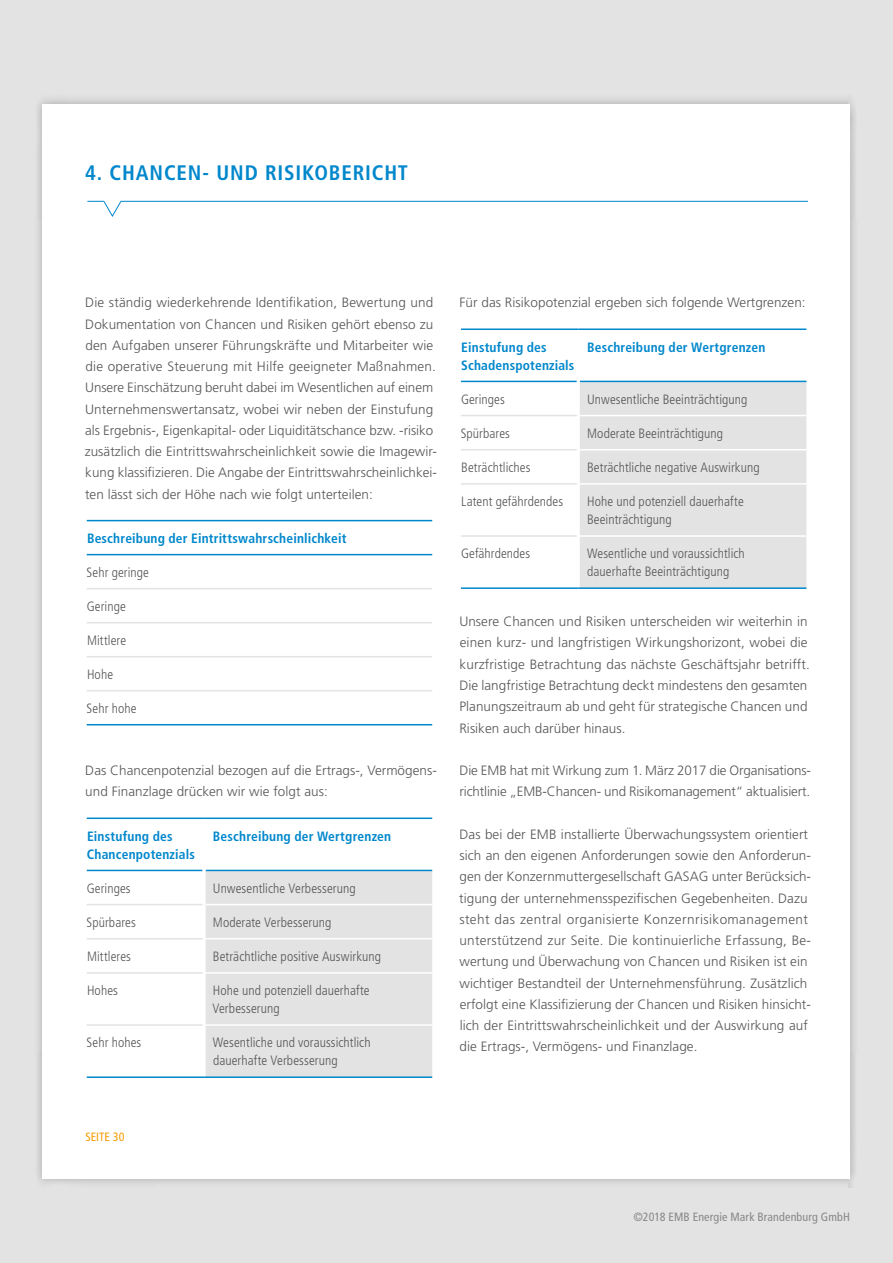
<style>
.page{position:relative;width:893px;height:1263px;background:#e3e3e3}
.page>*{position:absolute;margin:0;border:0;box-sizing:border-box;transform-origin:0 0}
.t1{font:700 condensed 21px "Frutiger";letter-spacing:.04em;color:#0087cc}
.t2{font:300 13.5px/21.3px "Frutiger";letter-spacing:.005em;color:#565656}
.t3{font:300 condensed 13.5px/18px "Frutiger";letter-spacing:.005em;color:#565656}
.t4{font:700 condensed 13.5px/18px "Frutiger";letter-spacing:.015em;color:#0087cc}
.t5{font:condensed 12px "Frutiger";letter-spacing:.01em;color:#878786}
.t6{font:condensed 12px "Frutiger";color:#f59c00}
</style>
<div class="page">
<div style="left:33px;top:95px;width:827px;height:1093px;background:#000;opacity:.25"></div>
<div style="left:43px;top:104px;width:807px;height:1075px;background:#fff"></div>
<svg style="left:87px;top:201px;width:34px;height:16px"></svg>
<hr style="left:121px;top:201px;width:687px;height:1px;background:#0087cc">
<hr style="left:87px;top:554px;width:345px;height:1px;background:#0087cc">
<hr style="left:87px;top:520px;width:345px;height:1px;background:#0087cc">
<hr style="left:87px;top:724px;width:345px;height:1px;background:#0087cc">
<hr style="left:87px;top:588px;width:345px;height:1px;background:#e3e3e3">
<hr style="left:87px;top:622px;width:345px;height:1px;background:#e3e3e3">
<hr style="left:87px;top:656px;width:345px;height:1px;background:#e3e3e3">
<hr style="left:87px;top:690px;width:345px;height:1px;background:#e3e3e3">
<div style="left:206px;top:871px;width:226px;height:205px;background:#e3e3e3"></div>
<hr style="left:87px;top:870px;width:116px;height:1px;background:#0087cc">
<hr style="left:206px;top:870px;width:226px;height:1px;background:#0087cc">
<hr style="left:206px;top:904px;width:226px;height:1px;background:#fff">
<hr style="left:206px;top:938px;width:226px;height:1px;background:#fff">
<hr style="left:206px;top:972px;width:226px;height:2px;background:#fff">
<hr style="left:206px;top:1024px;width:226px;height:2px;background:#fff">
<hr style="left:87px;top:817px;width:117px;height:2px;background:#0087cc">
<hr style="left:204px;top:817px;width:228px;height:2px;background:#0087cc">
<hr style="left:87px;top:1076px;width:117px;height:2px;background:#0087cc">
<hr style="left:204px;top:1076px;width:228px;height:2px;background:#0087cc">
<hr style="left:87px;top:904px;width:116px;height:1px;background:#e3e3e3">
<hr style="left:87px;top:938px;width:116px;height:1px;background:#e3e3e3">
<hr style="left:87px;top:972px;width:116px;height:2px;background:#e3e3e3">
<hr style="left:87px;top:1024px;width:116px;height:2px;background:#e3e3e3">
<div style="left:580px;top:382px;width:226px;height:205px;background:#e3e3e3"></div>
<hr style="left:461px;top:381px;width:116px;height:1px;background:#0087cc">
<hr style="left:580px;top:381px;width:226px;height:1px;background:#0087cc">
<hr style="left:580px;top:415px;width:226px;height:1px;background:#fff">
<hr style="left:580px;top:449px;width:226px;height:1px;background:#fff">
<hr style="left:580px;top:483px;width:226px;height:2px;background:#fff">
<hr style="left:580px;top:535px;width:226px;height:2px;background:#fff">
<hr style="left:461px;top:328px;width:117px;height:2px;background:#0087cc">
<hr style="left:578px;top:328px;width:228px;height:2px;background:#0087cc">
<hr style="left:461px;top:587px;width:117px;height:2px;background:#0087cc">
<hr style="left:578px;top:587px;width:228px;height:2px;background:#0087cc">
<hr style="left:461px;top:415px;width:116px;height:1px;background:#e3e3e3">
<hr style="left:461px;top:449px;width:116px;height:1px;background:#e3e3e3">
<hr style="left:461px;top:483px;width:116px;height:2px;background:#e3e3e3">
<hr style="left:461px;top:535px;width:116px;height:2px;background:#e3e3e3">
<h1 class="t1" style="left:85px;top:160px;width:324px">4. CHANCEN- UND RISIKOBERICHT</h1>
<p class="t2" style="left:85px;top:292px;width:354px">Die ständig wiederkehrende Identifikation, Bewertung und Dokumentation von Chancen und Risiken gehört ebenso zu den Aufgaben unserer Führungskräfte und Mitarbeiter wie die operative Steuerung mit Hilfe geeigneter Maßnahmen.<br>Unsere Einschätzung beruht dabei im Wesentlichen auf einem Unternehmenswertansatz, wobei wir neben der Einstufung als Ergebnis-, Eigenkapital- oder Liquiditätschance bzw. -risiko zusätzlich die Eintrittswahrscheinlichkeit sowie die Imagewir&shy;kung klassifizieren. Die Angabe der Eintrittswahrscheinlichkei&shy;ten lässt sich der Höhe nach wie folgt unterteilen:</p>
<p class="t4" style="left:87px;top:529px;width:261px">Beschreibung der Eintrittswahrscheinlichkeit</p>
<p class="t3" style="left:87px;top:563px;width:64px">Sehr geringe</p>
<p class="t3" style="left:87px;top:597px;width:41px">Geringe</p>
<p class="t3" style="left:87px;top:631px;width:41px">Mittlere</p>
<p class="t3" style="left:87px;top:665px;width:28px">Hohe</p>
<p class="t3" style="left:87px;top:699px;width:51px">Sehr hohe</p>
<p class="t2" style="left:85px;top:760px;width:353px">Das Chancenpotenzial bezogen auf die Ertrags-, Vermögens&shy;und Finanzlage drücken wir wie folgt aus:</p>
<p class="t4" style="left:87px;top:827px;width:110px">Einstufung des<br>Chancenpotenzials</p>
<p class="t4" style="left:213px;top:827px;width:180px">Beschreibung der Wertgrenzen</p>
<p class="t3" style="left:87px;top:879px;width:45px">Geringes</p>
<p class="t3" style="left:213px;top:879px;width:144px">Unwesentliche Verbesserung</p>
<p class="t3" style="left:87px;top:913px;width:51px">Spürbares</p>
<p class="t3" style="left:213px;top:913px;width:120px">Moderate Verbesserung</p>
<p class="t3" style="left:87px;top:947px;width:46px">Mittleres</p>
<p class="t3" style="left:213px;top:947px;width:170px">Beträchtliche positive Auswirkung</p>
<p class="t3" style="left:87px;top:982px;width:32px">Hohes</p>
<p class="t3" style="left:212px;top:982px;width:159px">Hohe und potenziell dauerhafte<br>Verbesserung</p>
<p class="t3" style="left:87px;top:1034px;width:56px">Sehr hohes</p>
<p class="t3" style="left:213px;top:1034px;width:159px">Wesentliche und voraussichtlich dauerhafte Verbesserung</p>
<p class="t2" style="left:460px;top:292px;width:348px">Für das Risikopotenzial ergeben sich folgende Wertgrenzen:</p>
<p class="t4" style="left:461px;top:338px;width:115px">Einstufung des<br>Schadenspotenzials</p>
<p class="t4" style="left:587px;top:338px;width:180px">Beschreibung der Wertgrenzen</p>
<p class="t3" style="left:461px;top:390px;width:45px">Geringes</p>
<p class="t3" style="left:587px;top:390px;width:162px">Unwesentliche Beeinträchtigung</p>
<p class="t3" style="left:461px;top:424px;width:51px">Spürbares</p>
<p class="t3" style="left:587px;top:424px;width:138px">Moderate Beeinträchtigung</p>
<p class="t3" style="left:461px;top:458px;width:71px">Beträchtliches</p>
<p class="t3" style="left:587px;top:458px;width:174px">Beträchtliche negative Auswirkung</p>
<p class="t3" style="left:461px;top:493px;width:103px">Latent gefährdendes</p>
<p class="t3" style="left:587px;top:493px;width:158px">Hohe und potenziell dauerhafte<br>Beeinträchtigung</p>
<p class="t3" style="left:461px;top:545px;width:71px">Gefährdendes</p>
<p class="t3" style="left:587px;top:545px;width:159px">Wesentliche und voraussichtlich dauerhafte Beeinträchtigung</p>
<p class="t2" style="left:459px;top:611px;width:352px">Unsere Chancen und Risiken unterscheiden wir weiterhin in einen kurz- und langfristigen Wirkungshorizont, wobei die kurzfristige Betrachtung das nächste Geschäftsjahr betrifft.<br>Die langfristige Betrachtung deckt mindestens den gesamten Planungszeitraum ab und geht für strategische Chancen und Risiken auch darüber hinaus.</p>
<p class="t2" style="left:459px;top:760px;width:353px">Die EMB hat mit Wirkung zum 1. März 2017 die Organisations&shy;richtlinie „EMB-Chancen- und Risikomanagement“ aktualisiert.</p>
<p class="t2" style="left:459px;top:823px;width:353px">Das bei der EMB installierte Überwachungssystem orientiert sich an den eigenen Anforderungen sowie den Anforderun&shy;gen der Konzernmuttergesellschaft GASAG unter Berücksich&shy;tigung der unternehmensspezifischen Gegebenheiten. Dazu steht das zentral organisierte Konzernrisikomanagement unterstützend zur Seite. Die kontinuierliche Erfassung, Be&shy;wertung und Überwachung von Chancen und Risiken ist ein wichtiger Bestandteil der Unternehmensführung. Zusätzlich erfolgt eine Klassifizierung der Chancen und Risiken hinsicht&shy;lich der Eintrittswahrscheinlichkeit und der Auswirkung auf die Ertrags-, Vermögens- und Finanzlage.</p>
<p class="t6" style="left:85px;top:1129px;width:41px">SEITE 30</p>
<p class="t5" style="left:633px;top:1210px;width:218px">©2018 EMB Energie Mark Brandenburg GmbH</p>
</div>
